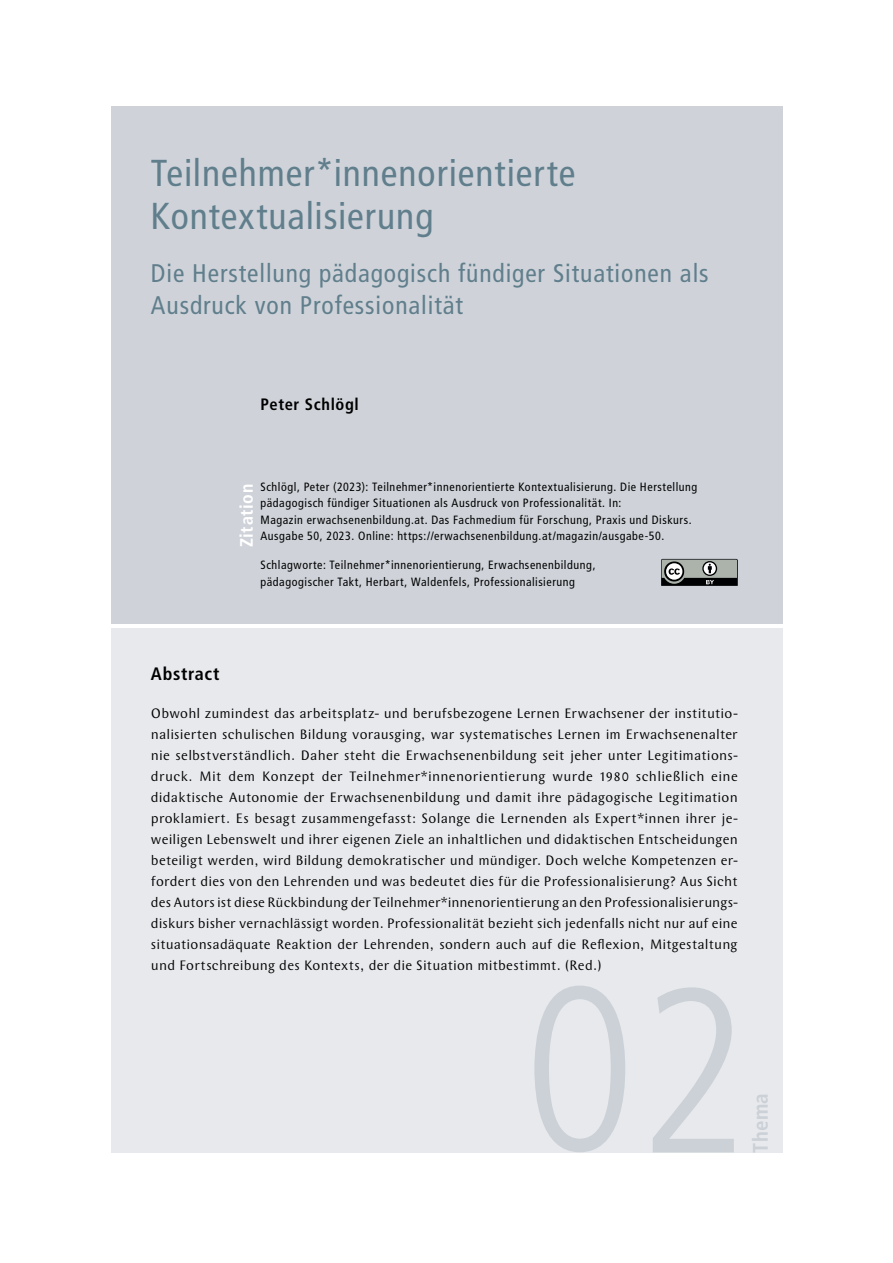
<style>
.page{position:relative;width:893px;height:1263px;background:#fff}
.page>*{position:absolute;margin:0;border:0;box-sizing:border-box;transform-origin:0 0}
.t1{font:300 condensed 234px "Frutiger LT Std";color:#cbd1d7}
.H1_Hauptüberschrift{font:condensed 37.5px/43.5px "Frutiger LT Std";letter-spacing:.025em;color:#607e8c}
.H1_Subüberschrift{font:condensed 25.5px/31.5px "Frutiger LT Std";letter-spacing:.035em;color:#607e8c}
.t2{font:700 condensed 21px "Frutiger LT Std";letter-spacing:.015em;color:#cbd1d7}
.Kurzzusammenfassung_UE{font:700 condensed 18px "Frutiger LT Std";letter-spacing:.035em;color:#000}
.t3{font:700 condensed 18px "Frutiger LT Std";letter-spacing:.03em;color:#fff}
.Autorinnen{font:700 condensed 16.5px "Frutiger LT Std";letter-spacing:.04em;color:#000}
.Abstract{font:14.25px/21px "Wunderlich OT";letter-spacing:.01em;color:#000;text-align:justify}
.t4{font:condensed 12px/16.5px "Frutiger LT Std";letter-spacing:.045em;color:#000}
</style>
<div class="page">
<div style="left:111px;top:106px;width:671px;height:518px;background:#cfd3d9"></div>
<div style="left:111px;top:628px;width:671px;height:524px;background:#e7e9ec"></div>
<svg style="left:661px;top:559px;width:77px;height:27px"></svg>
<h1 class="H1_Hauptüberschrift" style="left:151px;top:151px;width:426px">Teilnehmer*innenorientierte<br>Kontextualisierung</h1>
<h1 class="H1_Subüberschrift" style="left:151px;top:258px;width:559px">Die Herstellung pädagogisch fündiger Situationen als<br>Ausdruck von Professionalität</h1>
<p class="Autorinnen" style="left:260px;top:395px;width:100px">Peter Schlögl</p>
<p class="t4" style="left:260px;top:478px;width:438px">Schlögl, Peter (2023): Teilnehmer*innenorientierte Kontextualisierung. Die Herstellung pädagogisch fündiger Situationen als Ausdruck von Professionalität. In:<br>Magazin erwachsenenbildung.at. Das Fachmedium für Forschung, Praxis und Diskurs.<br>Ausgabe 50, 2023. Online: https://erwachsenenbildung.at/magazin/ausgabe-50.</p>
<p class="t4" style="left:260px;top:557px;width:337px">Schlagworte: Teilnehmer*innenorientierung, Erwachsenenbildung, pädagogischer Takt, Herbart, Waldenfels, Professionalisierung</p>
<p class="t3" style="left:236px;top:547px;width:65px;rotate:-90deg">Zitation</p>
<p class="Kurzzusammenfassung_UE" style="left:151px;top:663px;width:70px">Abstract</p>
<p class="Abstract" style="left:151px;top:703px;width:588px">Obwohl zumindest das arbeitsplatz- und berufsbezogene Lernen Erwachsener der institutio&shy;nalisierten schulischen Bildung vorausging, war systematisches Lernen im Erwachsenenalter nie selbstverständlich. Daher steht die Erwachsenenbildung seit jeher unter Legitimations&shy;druck. Mit dem Konzept der Teilnehmer*innenorientierung wurde 1980 schließlich eine didaktische Autonomie der Erwachsenenbildung und damit ihre pädagogische Legitimation proklamiert. Es besagt zusammengefasst: Solange die Lernenden als Expert*innen ihrer je&shy;weiligen Lebenswelt und ihrer eigenen Ziele an inhaltlichen und didaktischen Entscheidungen beteiligt werden, wird Bildung demokratischer und mündiger. Doch welche Kompetenzen er&shy;fordert dies von den Lehrenden und was bedeutet dies für die Professionalisierung? Aus Sicht des Autors ist diese Rückbindung der Teilnehmer*innenorientierung an den Professionalisierungs&shy;diskurs bisher vernachlässigt worden. Professionalität bezieht sich jedenfalls nicht nur auf eine situationsadäquate Reaktion der Lehrenden, sondern auch auf die Reflexion, Mitgestaltung und Fortschreibung des Kontexts, der die Situation mitbestimmt. (Red.)</p>
<h1 class="t1" style="left:524px;top:938px;width:227px">02</h1>
<h3 class="t2" style="left:748px;top:1153px;width:61px;rotate:-90deg">Thema</h3>
</div>
